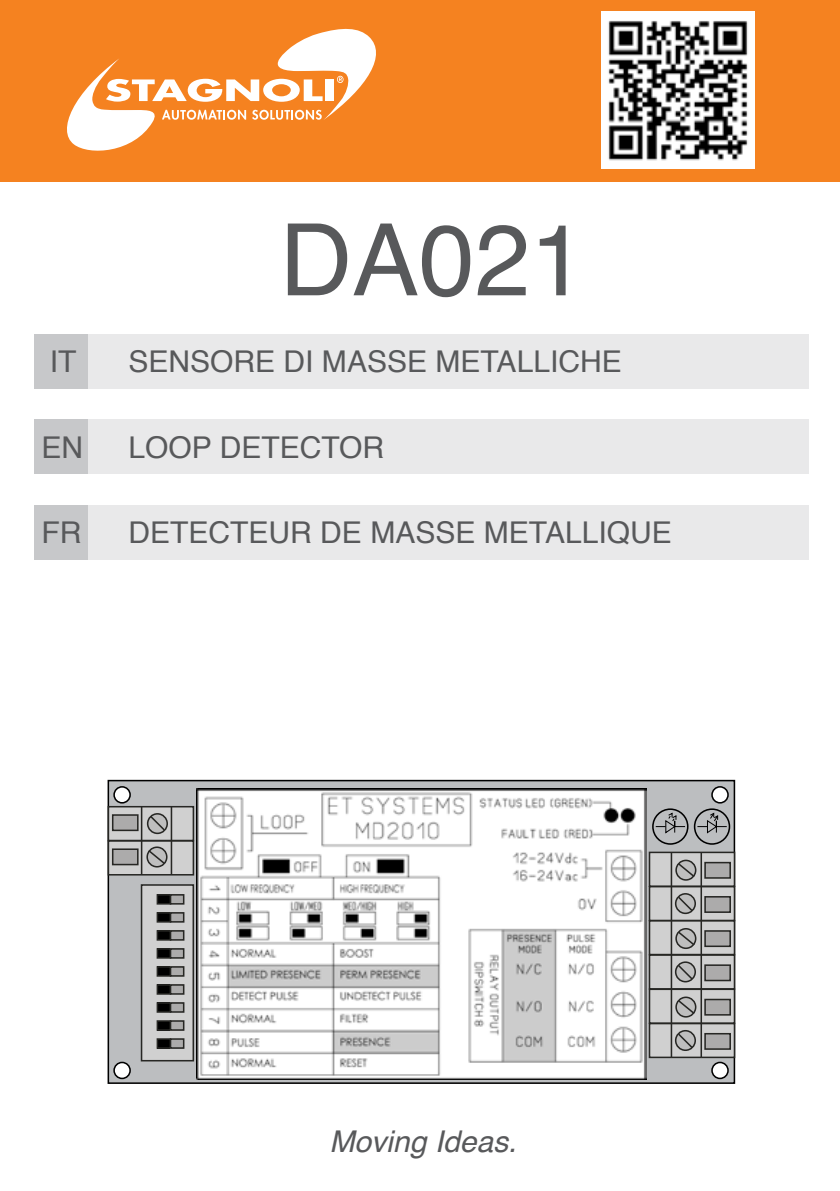
<style>
.page{position:relative;width:840px;height:1191px;background:#fff}
.page>*{position:absolute;margin:0;border:0;box-sizing:border-box;transform-origin:0 0}
.t1{font:100px "Helvetica";color:#58595b}
.t2{font:30px "Helvetica";color:#58595b}
.t3{font:italic 30px "Helvetica";color:#58595b}
</style>
<div class="page">
<div style="left:0;top:0;width:839px;height:181px;background:#f58220"></div>
<img style="left:601px;top:11px;width:153px;height:157px">
<svg style="left:67px;top:28px;width:309px;height:123px"></svg>
<div style="left:34px;top:334px;width:54px;height:54px;background:#c7c8ca"></div>
<div style="left:88px;top:334px;width:720px;height:54px;background:#e9e9ea"></div>
<div style="left:34px;top:419px;width:54px;height:54px;background:#c7c8ca"></div>
<div style="left:88px;top:419px;width:720px;height:54px;background:#e9e9ea"></div>
<div style="left:34px;top:505px;width:54px;height:54px;background:#c7c8ca"></div>
<div style="left:88px;top:505px;width:720px;height:54px;background:#e9e9ea"></div>
<div style="left:108px;top:780px;width:626px;height:303px;background:#bcbec0"></div>
<div style="left:107px;top:780px;width:627px;height:304px;border:2px solid #000"></div>
<img style="left:196px;top:788px;width:450px;height:291px">
<div style="left:649px;top:1023px;width:85px;height:34px;background:#d0d0d0"></div>
<div style="left:648px;top:1022px;width:86px;height:36px;border:2px solid #272724"></div>
<div style="left:649px;top:989px;width:85px;height:34px;background:#d0d0d0"></div>
<div style="left:648px;top:988px;width:86px;height:36px;border:2px solid #272724"></div>
<hr style="left:670px;top:989px;width:1px;height:68px;background:#272724">
<hr style="left:700px;top:989px;width:1px;height:68px;background:#272724">
<div style="left:674px;top:1030px;width:21px;height:21px;border:2px solid #272724;border-radius:50%"></div>
<div style="left:675px;top:996px;width:21px;height:21px;border:2px solid #272724;border-radius:50%"></div>
<svg style="left:676px;top:1032px;width:18px;height:17px"></svg>
<svg style="left:676px;top:998px;width:19px;height:17px"></svg>
<div style="left:704px;top:1033px;width:25px;height:16px;background:#acabab"></div>
<div style="left:704px;top:1033px;width:26px;height:16px;border:2px solid #272724"></div>
<div style="left:704px;top:999px;width:25px;height:15px;background:#acabab"></div>
<div style="left:704px;top:998px;width:26px;height:17px;border:2px solid #272724"></div>
<div style="left:649px;top:955px;width:85px;height:33px;background:#d0d0d0"></div>
<div style="left:648px;top:954px;width:86px;height:35px;border:2px solid #272724"></div>
<div style="left:649px;top:920px;width:85px;height:34px;background:#d0d0d0"></div>
<div style="left:648px;top:920px;width:86px;height:35px;border:2px solid #272724"></div>
<hr style="left:670px;top:921px;width:1px;height:68px;background:#272724">
<hr style="left:700px;top:921px;width:1px;height:68px;background:#272724">
<div style="left:674px;top:961px;width:21px;height:21px;border:2px solid #272724;border-radius:50%"></div>
<div style="left:675px;top:928px;width:21px;height:21px;border:2px solid #272724;border-radius:50%"></div>
<svg style="left:676px;top:963px;width:18px;height:18px"></svg>
<svg style="left:676px;top:930px;width:19px;height:17px"></svg>
<div style="left:704px;top:965px;width:25px;height:15px;background:#acabab"></div>
<div style="left:704px;top:964px;width:26px;height:17px;border:2px solid #272724"></div>
<div style="left:704px;top:931px;width:25px;height:15px;background:#acabab"></div>
<div style="left:704px;top:930px;width:26px;height:17px;border:2px solid #272724"></div>
<div style="left:649px;top:886px;width:85px;height:34px;background:#d0d0d0"></div>
<div style="left:648px;top:886px;width:86px;height:35px;border:2px solid #272724"></div>
<div style="left:649px;top:852px;width:85px;height:34px;background:#d0d0d0"></div>
<div style="left:648px;top:851px;width:86px;height:36px;border:2px solid #272724"></div>
<hr style="left:670px;top:852px;width:1px;height:68px;background:#272724">
<hr style="left:700px;top:852px;width:1px;height:68px;background:#272724">
<div style="left:674px;top:893px;width:21px;height:21px;border:2px solid #272724;border-radius:50%"></div>
<div style="left:675px;top:859px;width:21px;height:21px;border:2px solid #272724;border-radius:50%"></div>
<svg style="left:676px;top:895px;width:18px;height:18px"></svg>
<svg style="left:676px;top:861px;width:19px;height:17px"></svg>
<div style="left:704px;top:896px;width:25px;height:16px;background:#acabab"></div>
<div style="left:704px;top:896px;width:26px;height:17px;border:2px solid #272724"></div>
<div style="left:704px;top:862px;width:25px;height:16px;background:#acabab"></div>
<div style="left:704px;top:862px;width:26px;height:16px;border:2px solid #272724"></div>
<div style="left:108px;top:806px;width:85px;height:34px;background:#d0d0d0"></div>
<div style="left:108px;top:806px;width:86px;height:35px;border:2px solid #272724"></div>
<div style="left:108px;top:841px;width:85px;height:33px;background:#d0d0d0"></div>
<div style="left:108px;top:840px;width:86px;height:35px;border:2px solid #272724"></div>
<hr style="left:171px;top:806px;width:1px;height:68px;background:#272724">
<hr style="left:141px;top:806px;width:1px;height:68px;background:#272724">
<div style="left:147px;top:813px;width:21px;height:21px;border:2px solid #272724;border-radius:50%"></div>
<div style="left:146px;top:846px;width:21px;height:21px;border:2px solid #272724;border-radius:50%"></div>
<svg style="left:148px;top:814px;width:18px;height:18px"></svg>
<svg style="left:147px;top:848px;width:19px;height:17px"></svg>
<div style="left:113px;top:815px;width:25px;height:15px;background:#acabab"></div>
<div style="left:112px;top:814px;width:26px;height:17px;border:2px solid #272724"></div>
<div style="left:113px;top:849px;width:25px;height:15px;background:#acabab"></div>
<div style="left:112px;top:848px;width:26px;height:17px;border:2px solid #272724"></div>
<div style="left:141px;top:885px;width:52px;height:175px;background:#d0d0d0"></div>
<div style="left:141px;top:884px;width:53px;height:177px;border:2px solid #272724"></div>
<svg style="left:655px;top:812px;width:30px;height:22px"></svg>
<svg style="left:697px;top:812px;width:30px;height:22px"></svg>
<div style="left:157px;top:895px;width:13px;height:9px;background:#000"></div>
<div style="left:156px;top:894px;width:15px;height:10px;border:2px solid #272724"></div>
<div style="left:170px;top:895px;width:13px;height:9px;background:#acabab"></div>
<div style="left:170px;top:894px;width:14px;height:10px;border:2px solid #272724"></div>
<div style="left:157px;top:913px;width:13px;height:9px;background:#000"></div>
<div style="left:156px;top:912px;width:15px;height:10px;border:2px solid #272724"></div>
<div style="left:170px;top:913px;width:13px;height:9px;background:#acabab"></div>
<div style="left:170px;top:912px;width:14px;height:10px;border:2px solid #272724"></div>
<div style="left:157px;top:931px;width:13px;height:9px;background:#000"></div>
<div style="left:156px;top:930px;width:15px;height:10px;border:2px solid #272724"></div>
<div style="left:170px;top:931px;width:13px;height:9px;background:#acabab"></div>
<div style="left:170px;top:930px;width:14px;height:10px;border:2px solid #272724"></div>
<div style="left:157px;top:949px;width:13px;height:9px;background:#000"></div>
<div style="left:156px;top:948px;width:15px;height:10px;border:2px solid #272724"></div>
<div style="left:170px;top:949px;width:13px;height:9px;background:#acabab"></div>
<div style="left:170px;top:948px;width:14px;height:10px;border:2px solid #272724"></div>
<div style="left:157px;top:967px;width:13px;height:9px;background:#000"></div>
<div style="left:156px;top:966px;width:15px;height:10px;border:2px solid #272724"></div>
<div style="left:170px;top:967px;width:13px;height:9px;background:#acabab"></div>
<div style="left:170px;top:966px;width:14px;height:10px;border:2px solid #272724"></div>
<div style="left:157px;top:985px;width:13px;height:9px;background:#000"></div>
<div style="left:156px;top:984px;width:15px;height:10px;border:2px solid #272724"></div>
<div style="left:170px;top:985px;width:13px;height:9px;background:#acabab"></div>
<div style="left:170px;top:984px;width:14px;height:10px;border:2px solid #272724"></div>
<div style="left:157px;top:1003px;width:13px;height:9px;background:#000"></div>
<div style="left:156px;top:1002px;width:15px;height:10px;border:2px solid #272724"></div>
<div style="left:170px;top:1003px;width:13px;height:9px;background:#acabab"></div>
<div style="left:170px;top:1002px;width:14px;height:10px;border:2px solid #272724"></div>
<div style="left:157px;top:1021px;width:13px;height:9px;background:#000"></div>
<div style="left:156px;top:1020px;width:15px;height:10px;border:2px solid #272724"></div>
<div style="left:170px;top:1021px;width:13px;height:9px;background:#acabab"></div>
<div style="left:170px;top:1020px;width:14px;height:10px;border:2px solid #272724"></div>
<div style="left:157px;top:1039px;width:13px;height:9px;background:#000"></div>
<div style="left:156px;top:1038px;width:15px;height:10px;border:2px solid #272724"></div>
<div style="left:170px;top:1039px;width:13px;height:9px;background:#acabab"></div>
<div style="left:170px;top:1038px;width:14px;height:10px;border:2px solid #272724"></div>
<div style="left:711px;top:787px;width:16px;height:16px;background:#fff;border-radius:50%"></div>
<div style="left:710px;top:786px;width:18px;height:17px;border:2px solid #000;border-radius:50%"></div>
<svg style="left:711px;top:1062px;width:16px;height:16px"></svg>
<div style="left:710px;top:1061px;width:18px;height:18px;border:2px solid #000;border-radius:50%"></div>
<div style="left:114px;top:787px;width:16px;height:16px;background:#fff;border-radius:50%"></div>
<div style="left:113px;top:786px;width:18px;height:17px;border:2px solid #000;border-radius:50%"></div>
<div style="left:114px;top:1062px;width:16px;height:16px;background:#fff;border-radius:50%"></div>
<div style="left:113px;top:1061px;width:18px;height:18px;border:2px solid #000;border-radius:50%"></div>
<div style="left:651px;top:808px;width:37px;height:36px;border:2px solid #000;border-radius:50%"></div>
<div style="left:693px;top:808px;width:36px;height:36px;border:2px solid #000;border-radius:50%"></div>
<h1 class="t1" style="left:279px;top:183px;width:307px">DA021</h1>
<p class="t2" style="left:50px;top:339px;width:28px">IT</p>
<p class="t2" style="left:128px;top:339px;width:494px">SENSORE DI MASSE METALLICHE</p>
<p class="t2" style="left:41px;top:424px;width:43px">EN</p>
<p class="t2" style="left:128px;top:424px;width:257px">LOOP DETECTOR</p>
<p class="t2" style="left:41px;top:510px;width:41px">FR</p>
<p class="t2" style="left:128px;top:510px;width:544px">DETECTEUR DE MASSE METALLIQUE</p>
<p class="t3" style="left:329px;top:1118px;width:188px">Moving Ideas.</p>
</div>
